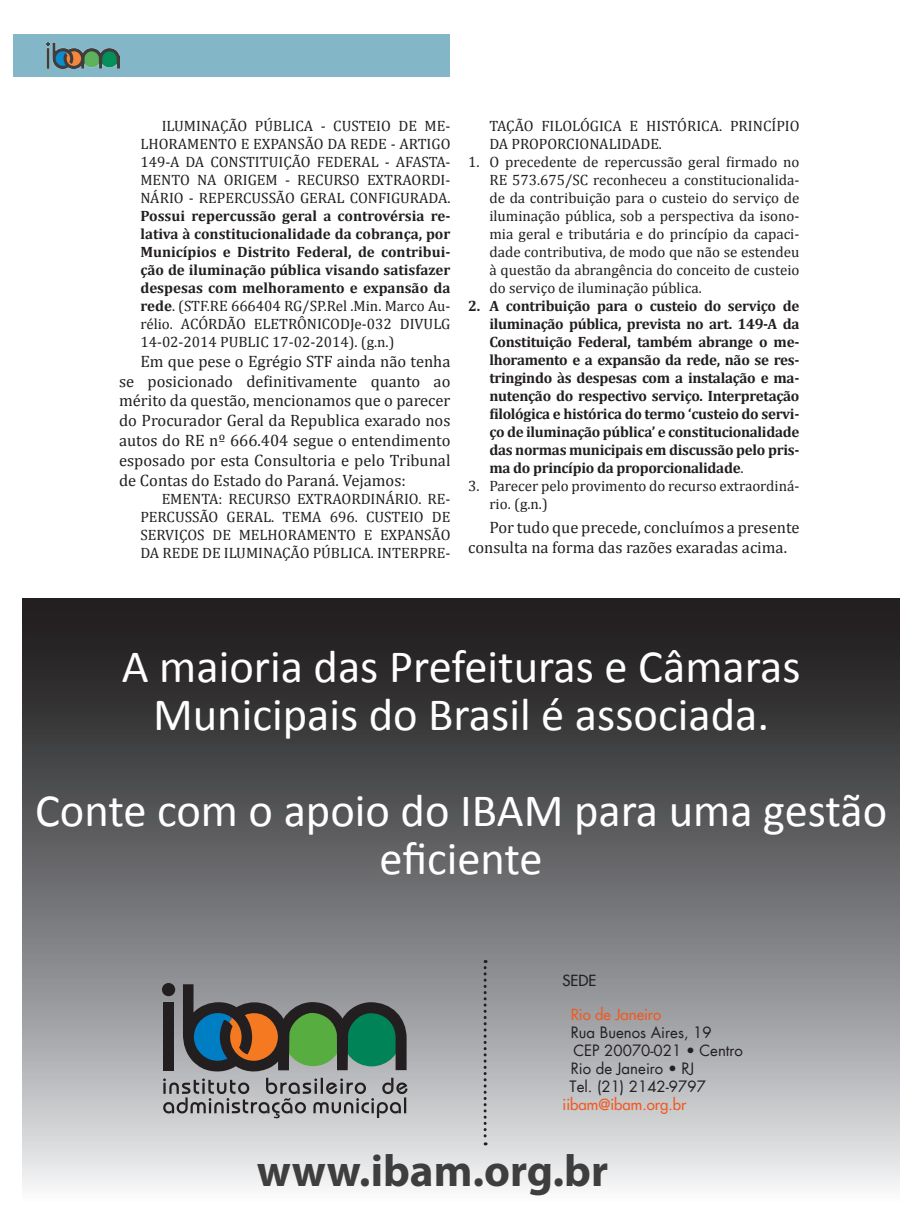
<style>
.page{position:relative;width:919px;height:1217px;background:#fff}
.page>*{position:absolute;margin:0;border:0;box-sizing:border-box;transform-origin:0 0}
.t1{font:46.5px/48px "Calibri";color:#fff;text-align:center}
.t2{font:700 45px "Myriad Pro";color:#3e3e3f}
.t3{font:16.5px/19.8px "Cambria";color:#231f20;text-align:justify}
.t4{font:15px/18px "Cambria";color:#231f20;text-align:justify}
.t5{font:700 15px/18px "Cambria";letter-spacing:-.02em;color:#231f20;text-align:justify}
.t6{font:15px/18px "Futura";color:#231f20}
.t7{font:15px "Futura";color:#f15921}
.t8{font:15px "Futura";color:#231f20}
.s1{font-weight:400}
</style>
<div class="page">
<div style="left:13px;top:34px;width:436px;height:43px;background:#83b7c7"></div>
<img style="left:46px;top:42px;width:73px;height:26px">
<svg style="left:23px;top:598px;width:876px;height:590px;background:#737375"></svg>
<svg style="left:483px;top:959px;width:3px;height:186px"></svg>
<svg style="left:162px;top:982px;width:245px;height:135px;background:#727e74"></svg>
<p class="t4" style="left:140px;top:117px;width:311px;text-indent:21px">ILUMINAÇÃO PÚBLICA - CUSTEIO DE ME-LHORAMENTO E EXPANSÃO DA REDE - ARTIGO 149-A DA CONSTITUIÇÃO FEDERAL - AFASTA-MENTO NA ORIGEM - RECURSO EXTRAORDI-NÁRIO - REPERCUSSÃO GERAL CONFIGURADA.</p>
<p class="t5" style="left:140px;top:206px;width:311px">Possui repercussão geral a controvérsia re&shy;lativa à constitucionalidade da cobrança, por Municípios e Distrito Federal, de contribui&shy;ção de iluminação pública visando satisfazer despesas com melhoramento e expansão da rede<span class="s1">. (STF.RE 666404 RG/SP.Rel .Min. Marco Au&shy;rélio. ACÓRDÃO ELETRÔNICODJe-032 DIVULG 14-02-2014 PUBLIC 17-02-2014). (g.n.)</span></p>
<p class="t3" style="left:119px;top:351px;width:333px;text-indent:21px">Em que pese o Egrégio STF ainda não tenha se posicionado definitivamente quanto ao mérito da questão, mencionamos que o parecer do Procurador Geral da Republica exarado nos autos do RE nº 666.404 segue o entendimento esposado por esta Consultoria e pelo Tribunal de Contas do Estado do Paraná. Vejamos:</p>
<p class="t4" style="left:140px;top:489px;width:311px;text-indent:21px">EMENTA: RECURSO EXTRAORDINÁRIO. RE-PERCUSSÃO GERAL. TEMA 696. CUSTEIO DE SERVIÇOS DE MELHORAMENTO E EXPANSÃO DA REDE DE ILUMINAÇÃO PÚBLICA. INTERPRE-</p>
<p class="t4" style="left:489px;top:117px;width:311px">TAÇÃO FILOLÓGICA E HISTÓRICA. PRINCÍPIO<br>DA PROPORCIONALIDADE.</p>
<p class="t4" style="left:489px;top:153px;width:311px;text-indent:-21px">1. O precedente de repercussão geral firmado no RE 573.675/SC reconheceu a constitucionalida&shy;de da contribuição para o custeio do serviço de iluminação pública, sob a perspectiva da isono&shy;mia geral e tributária e do princípio da capaci&shy;dade contributiva, de modo que não se estendeu à questão da abrangência do conceito de custeio do serviço de iluminação pública.</p>
<p class="t5" style="left:489px;top:296px;width:311px;text-indent:-21px">2. A contribuição para o custeio do serviço de iluminação pública, prevista no art. 149-A da Constituição Federal, também abrange o me&shy;lhoramento e a expansão da rede, não se res&shy;tringindo às despesas com a instalação e ma&shy;nutenção do respectivo serviço. Interpretação filológica e histórica do termo ‘custeio do servi&shy;ço de iluminação pública’ e constitucionalidade das normas municipais em discussão pelo pris&shy;ma do princípio da proporcionalidade<span class="s1">.</span></p>
<p class="t4" style="left:489px;top:477px;width:311px;text-indent:-21px">3. Parecer pelo provimento do recurso extraordiná&shy;rio. (g.n.)</p>
<p class="t3" style="left:468px;top:517px;width:333px;text-indent:21px">Por tudo que precede, concluímos a presente consulta na forma das razões exaradas acima.</p>
<h1 class="t1" style="left:122px;top:642px;width:680px">A maioria das Prefeituras e Câmaras<br>Municipais do Brasil é associada.</h1>
<h1 class="t1" style="left:35px;top:786px;width:853px">Conte com o apoio do IBAM para uma gestão eficiente</h1>
<p class="t8" style="left:562px;top:972px;width:35px">SEDE</p>
<p class="t7" style="left:570px;top:1006px;width:92px">Rio de Janeiro</p>
<p class="t6" style="left:569px;top:1022px;width:175px">Rua Buenos Aires, 19<br>CEP 20070-021 • Centro<br>Rio de Janeiro • RJ<br>Tel. (21) 2142-9797</p>
<p class="t7" style="left:562px;top:1096px;width:125px">iibam@ibam.org.br</p>
<h2 class="t2" style="left:257px;top:1140px;width:353px">www.ibam.org.br</h2>
</div>
